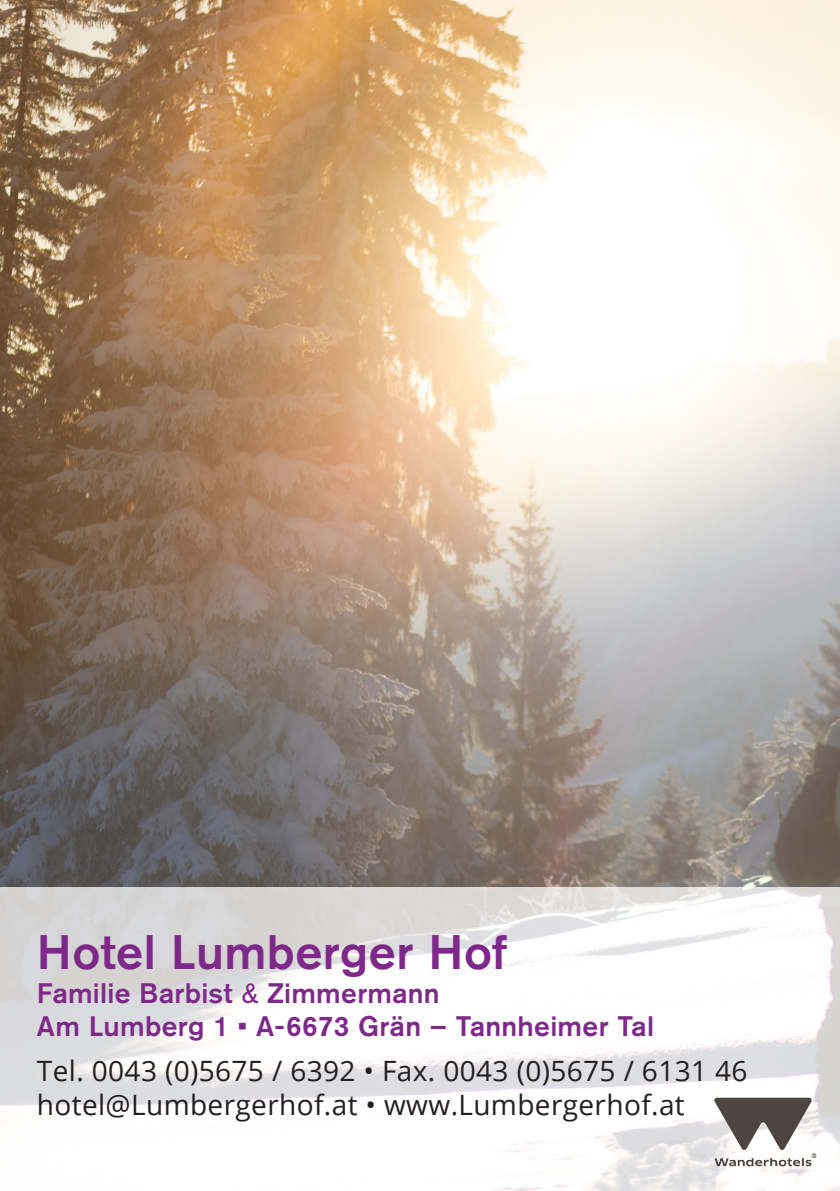
<style>
.page{position:relative;width:840px;height:1191px;background:#fff}
.page>*{position:absolute;margin:0;border:0;box-sizing:border-box;transform-origin:0 0}
.t1{font:500 48px "Akzidenz Grotesk BE";letter-spacing:.01em;color:#7e2989}
.t2{font:28px/33.6px "Open Sans";letter-spacing:.015em;color:#231f20}
.t3{font:500 28px/33.6px "Akzidenz Grotesk BE";letter-spacing:.01em;color:#7e2989}
.s1{font-weight:400}
</style>
<div class="page">
<img style="left:0;top:0;width:839px;height:887px">
<svg style="left:0;top:887px;width:839px;height:304px"></svg>
<img style="left:707px;top:1094px;width:111px;height:80px">
<h1 class="t1" style="left:37px;top:922px;width:471px">Hotel Lumberger Hof</h1>
<p class="t3" style="left:37px;top:975px;width:618px">Familie Barbist <span class="s1">&amp;</span> Zimmermann<br>Am Lumberg 1 • A-6673 Grän – Tannheimer Tal</p>
<p class="t2" style="left:37px;top:1053px;width:711px">Tel. 0043 (0)5675 / 6392 • Fax. 0043 (0)5675 / 6131 46 hotel@Lumbergerhof.at • www.Lumbergerhof.at</p>
</div>
